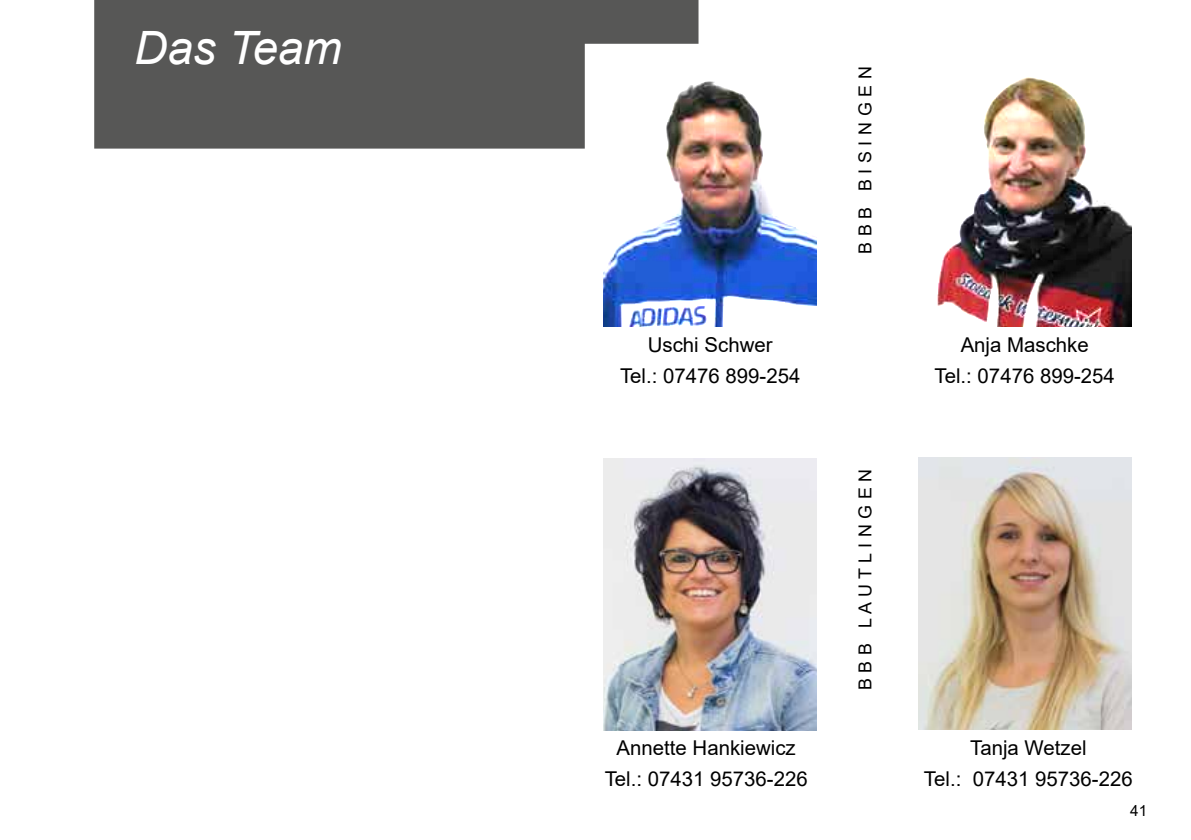
<style>
.page{position:relative;width:1191px;height:840px;background:#fff}
.page>*{position:absolute;margin:0;border:0;box-sizing:border-box;transform-origin:0 0}
.t1{font:italic 46px "Arial";color:#fff}
.t2{font:20.4px/30.6px "Arial";color:#000;text-align:center}
.t3{font:17.8px "Arial";color:#000}
.t4{font:15.4px "Arial";color:#000}
</style>
<div class="page">
<div style="left:94px;top:0;width:604px;height:148px;background:#575756"></div>
<div style="left:585px;top:44px;width:569px;height:764px;background:#fff"></div>
<img style="left:937px;top:77px;width:194px;height:249px">
<img style="left:603px;top:81px;width:214px;height:245px">
<img style="left:918px;top:457px;width:213px;height:271px">
<img style="left:603px;top:458px;width:214px;height:271px">
<h1 class="t1" style="left:134px;top:18px;width:209px">Das Team</h1>
<p class="t3" style="left:853px;top:253px;width:188px;rotate:-90deg">B B B B I S I N G E N</p>
<p class="t2" style="left:620px;top:329px;width:182px">Uschi Schwer<br>Tel.: 07476 899-254</p>
<p class="t2" style="left:934px;top:329px;width:182px">Anja Maschke<br>Tel.: 07476 899-254</p>
<p class="t3" style="left:853px;top:689px;width:222px;rotate:-90deg">B B B L A U T L I N G E N</p>
<p class="t2" style="left:604px;top:732px;width:205px">Annette Hankiewicz<br>Tel.: 07431 95736-226</p>
<p class="t2" style="left:924px;top:732px;width:210px">Tanja Wetzel<br>Tel.: 07431 95736-226</p>
<p class="t4" style="left:1130px;top:799px;width:19px">41</p>
</div>
